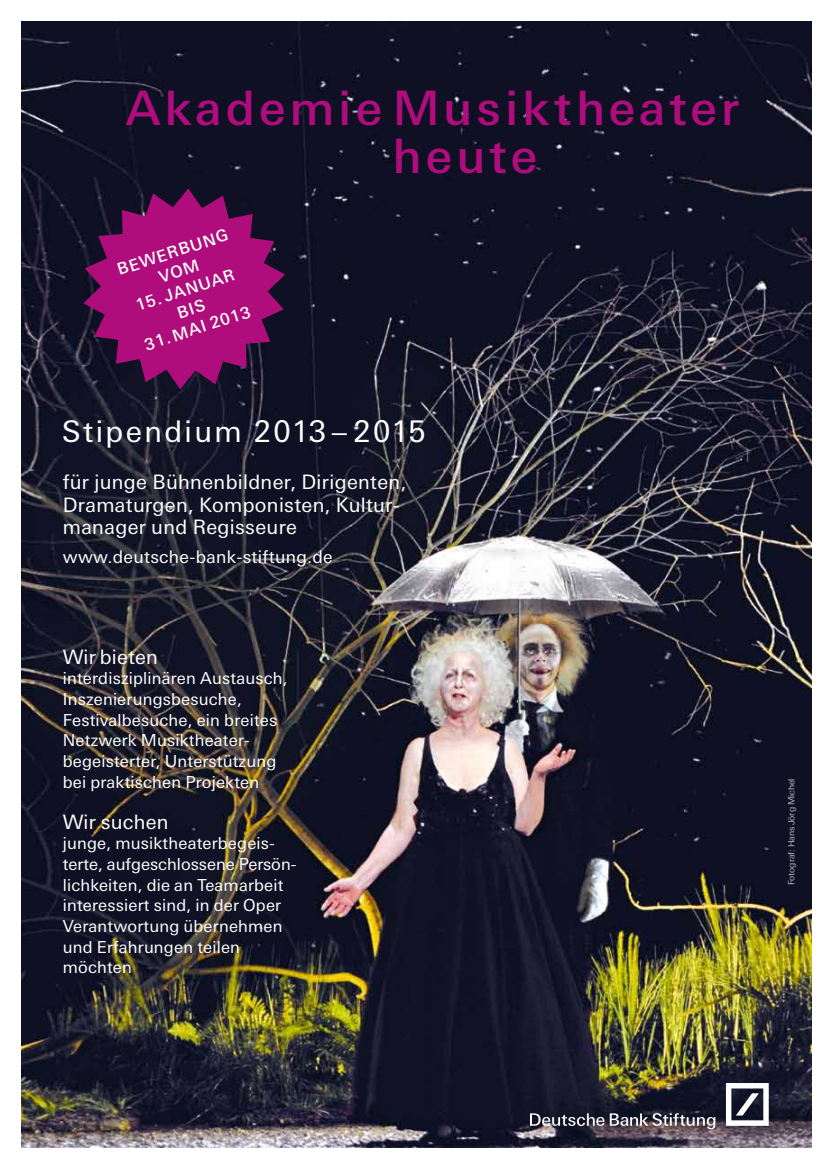
<style>
.page{position:relative;width:833px;height:1170px;background:#fff}
.page>*{position:absolute;margin:0;border:0;box-sizing:border-box;transform-origin:0 0}
.t1{font:500 47.5px/47.5px "Deu Ba Univers";letter-spacing:.085em;color:#af0c7c}
.t2{font:29.88px "Deu Ba Univers";letter-spacing:.08em;color:#fff}
.t3{font:19.88px/22.5px "Deu Ba Univers";letter-spacing:.015em;color:#fff}
.t4{font:17.5px "Deu Ba Univers";letter-spacing:.015em;color:#fff}
.t5{font:16.62px/20.6px "Deu Ba Univers";letter-spacing:.01em;color:#fff}
.t6{font:500 16.25px/20px "Deu Ba Univers";color:#fff;text-align:center}
.t7{font:8.75px "Univers Deutsche Bank";letter-spacing:-.01em;color:#bcbdbe}
</style>
<div class="page">
<img style="left:21px;top:21px;width:790px;height:1126px">
<img style="left:530px;top:1082px;width:238px;height:47px">
<svg style="left:83px;top:188px;width:202px;height:201px;background:#770e5d"></svg>
<h1 class="t1" style="left:393px;top:84px;width:348px;text-indent:-267px">Akademie Musiktheater heute</h1>
<p class="t6" style="left:115px;top:260px;width:117px;rotate:-18deg">BEWERBUNG<br>VOM</p>
<p class="t6" style="left:133px;top:296px;width:105px;rotate:-18deg">15. JANUAR<br>BIS</p>
<p class="t6" style="left:142px;top:335px;width:112px;rotate:-18deg">31. MAI 2013</p>
<h2 class="t2" style="left:62px;top:414px;width:366px">Stipendium 2013 – 2015</h2>
<p class="t3" style="left:63px;top:470px;width:345px">für junge Bühnenbildner, Dirigenten,<br>Dramaturgen, Komponisten, Kultur - manager und Regisseure</p>
<p class="t4" style="left:63px;top:546px;width:271px">www.deutsche-bank-stiftung.de</p>
<p class="t3" style="left:63px;top:645px;width:97px">Wir bieten</p>
<p class="t5" style="left:63px;top:668px;width:226px">interdisziplinären Austausch,<br>Inszenierungsbesuche,<br>Festivalbesuche, ein breites<br>Netzwerk Musiktheater - begeisterter, Unterstützung bei praktischen Projekten</p>
<p class="t3" style="left:63px;top:810px;width:107px">Wir suchen</p>
<p class="t5" style="left:63px;top:833px;width:235px">junge, musiktheaterbegeis&shy;terte, aufgeschlossene Persön - lich keiten, die an Team arbeit interessiert sind, in der Oper<br>Verantwortung übernehmen und Erfahrungen teilen möchten</p>
<p class="t7" style="left:786px;top:885px;width:109px;rotate:-90deg">Fotograf: Hans Jörg Michel</p>
</div>
